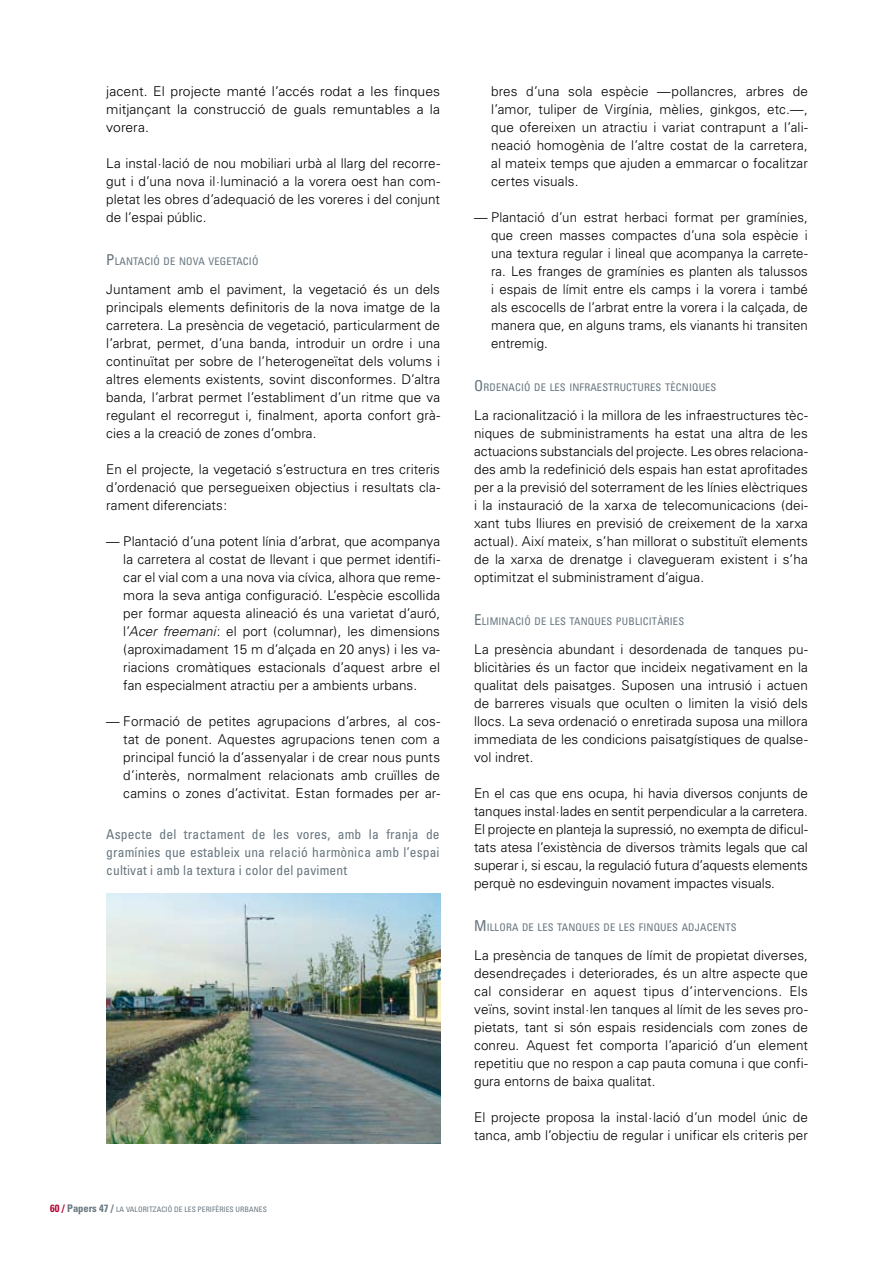
<style>
.page{position:relative;width:893px;height:1263px;background:#fff}
.page>*{position:absolute;margin:0;border:0;box-sizing:border-box;transform-origin:0 0}
.t1{font:300 13.5px/18px "Univers";letter-spacing:.005em;color:#000;text-align:justify}
.t2{font:condensed 13.5px/18px "Univers";letter-spacing:.01em;color:#66757e;text-align:justify}
.t3{font:condensed 10.5px "Univers";letter-spacing:.015em;color:#66757e}
.t4{font:700 condensed 10.5px "Univers";color:#66757e}
.t5{font:condensed 7.5px "Univers";letter-spacing:.01em;color:#66757e}
.s1{font-size:15px}
.s2{font-style:italic}
.s3{color:#b30033}
.s4{font-weight:400;font-size:7.5px}
</style>
<div class="page">
<img style="left:106px;top:894px;width:334px;height:250px">
<p class="t1" style="left:106px;top:82px;width:335px">jacent. El projecte manté l’accés rodat a les finques mitjançant la construcció de guals remuntables a la vorera.</p>
<p class="t1" style="left:106px;top:154px;width:335px">La instal·lació de nou mobiliari urbà al llarg del recorre&shy;gut i d’una nova il·luminació a la vorera oest han com&shy;pletat les obres d’adequació de les voreres i del conjunt de l’espai públic.</p>
<p class="t3" style="left:106px;top:255px;width:154px"><span class="s1">P</span> LANTACIÓ D E NOVA VEGETACIÓ</p>
<p class="t1" style="left:106px;top:280px;width:335px">Juntament amb el paviment, la vegetació és un dels principals elements definitoris de la nova imatge de la carretera. La presència de vegetació, particularment de l’arbrat, permet, d’una banda, introduir un ordre i una continuïtat per sobre de l’heterogeneïtat dels volums i altres elements existents, sovint disconformes. D’altra banda, l’arbrat permet l’establiment d’un ritme que va regulant el recorregut i, finalment, aporta confort grà&shy;cies a la creació de zones d’ombra.</p>
<p class="t1" style="left:106px;top:460px;width:335px">En el projecte, la vegetació s’estructura en tres criteris d’ordenació que persegueixen objectius i resultats cla&shy;rament diferenciats:</p>
<p class="t1" style="left:123px;top:532px;width:318px;text-indent:-17px">— Plantació d’una potent línia d’arbrat, que acompanya la carretera al costat de llevant i que permet identifi&shy;car el vial com a una nova via cívica, alhora que reme&shy;mora la seva antiga configuració. L’espècie escollida per formar aquesta alineació és una varietat d’auró, l’<span class="s2">Acer freemani</span>: el port (columnar), les dimensions (aproximadament 15 m d’alçada en 20 anys) i les va&shy;riacions cromàtiques estacionals d’aquest arbre el fan especialment atractiu per a ambients urbans.</p>
<p class="t1" style="left:123px;top:712px;width:318px;text-indent:-17px">— Formació de petites agrupacions d’arbres, al cos&shy;tat de ponent. Aquestes agrupacions tenen com a principal funció la d’assenyalar i de crear nous punts d’interès, normalment relacionats amb cruïlles de camins o zones d’activitat. Estan formades per ar-</p>
<p class="t2" style="left:106px;top:825px;width:335px">Aspecte del tractament de les vores, amb la franja de gramínies que estableix una relació harmònica amb l’espai cultivat i amb la textura i color del paviment</p>
<p class="t4" style="left:50px;top:1202px;width:81px"><span class="s3">60 /</span> Papers 47 / <span class="s4">LA VALO</span></p>
<p class="t5" style="left:143px;top:1205px;width:125px">RITZACI Ó D E LES PERIFÈRI ES URBAN ES</p>
<p class="t1" style="left:491px;top:82px;width:318px">bres d’una sola espècie —pollancres, arbres de l’amor, tuliper de Virgínia, mèlies, ginkgos, etc.—, que ofereixen un atractiu i variat contrapunt a l’ali&shy;neació homogènia de l’altre costat de la carretera, al mateix temps que ajuden a emmarcar o focalitzar certes visuals.</p>
<p class="t1" style="left:491px;top:208px;width:318px;text-indent:-17px">— Plantació d’un estrat herbaci format per gramínies, que creen masses compactes d’una sola espècie i una textura regular i lineal que acompanya la carrete&shy;ra. Les franges de gramínies es planten als talussos i espais de límit entre els camps i la vorera i també als escocells de l’arbrat entre la vorera i la calçada, de manera que, en alguns trams, els vianants hi transiten entremig.</p>
<p class="t3" style="left:474px;top:381px;width:244px"><span class="s1">O</span> RD ENACIÓ D E LES INFRAESTRUCTURES TÈCNIQUES</p>
<p class="t1" style="left:474px;top:406px;width:335px">La racionalització i la millora de les infraestructures tèc&shy;niques de subministraments ha estat una altra de les actuacions substancials del projecte. Les obres relaciona&shy;des amb la redefinició dels espais han estat aprofitades per a la previsió del soterrament de les línies elèctriques i la instauració de la xarxa de telecomunicacions (dei&shy;xant tubs lliures en previsió de creixement de la xarxa actual). Així mateix, s’han millorat o substituït elements de la xarxa de drenatge i clavegueram existent i s’ha optimitzat el subministrament d’aigua.</p>
<p class="t3" style="left:474px;top:615px;width:212px"><span class="s1">E</span>LIMINACIÓ DE LES TANQUES PUBLICITÀRIES</p>
<p class="t1" style="left:474px;top:640px;width:335px">La presència abundant i desordenada de tanques pu&shy;blicitàries és un factor que incideix negativament en la qualitat dels paisatges. Suposen una intrusió i actuen de barreres visuals que oculten o limiten la visió dels llocs. La seva ordenació o enretirada suposa una millora immediata de les condicions paisatgístiques de qualse&shy;vol indret.</p>
<p class="t1" style="left:474px;top:784px;width:335px">En el cas que ens ocupa, hi havia diversos conjunts de tanques instal·lades en sentit perpendicular a la carretera.<br>El projecte en planteja la supressió, no exempta de dificul&shy;tats atesa l’existència de diversos tràmits legals que cal superar i, si escau, la regulació futura d’aquests elements perquè no esdevinguin novament impactes visuals.</p>
<p class="t3" style="left:474px;top:921px;width:264px"><span class="s1">M</span> ILLORA D E LES TANQUES D E LES FINQUES ADJACENTS</p>
<p class="t1" style="left:474px;top:946px;width:335px">La presència de tanques de límit de propietat diverses, desendreçades i deteriorades, és un altre aspecte que cal considerar en aquest tipus d’intervencions. Els veïns, sovint instal·len tanques al límit de les seves pro&shy;pietats, tant si són espais residencials com zones de conreu. Aquest fet comporta l’aparició d’un element repetitiu que no respon a cap pauta comuna i que confi&shy;gura entorns de baixa qualitat.</p>
<p class="t1" style="left:474px;top:1108px;width:335px">El projecte proposa la instal·lació d’un model únic de tanca, amb l’objectiu de regular i unificar els criteris per</p>
</div>
